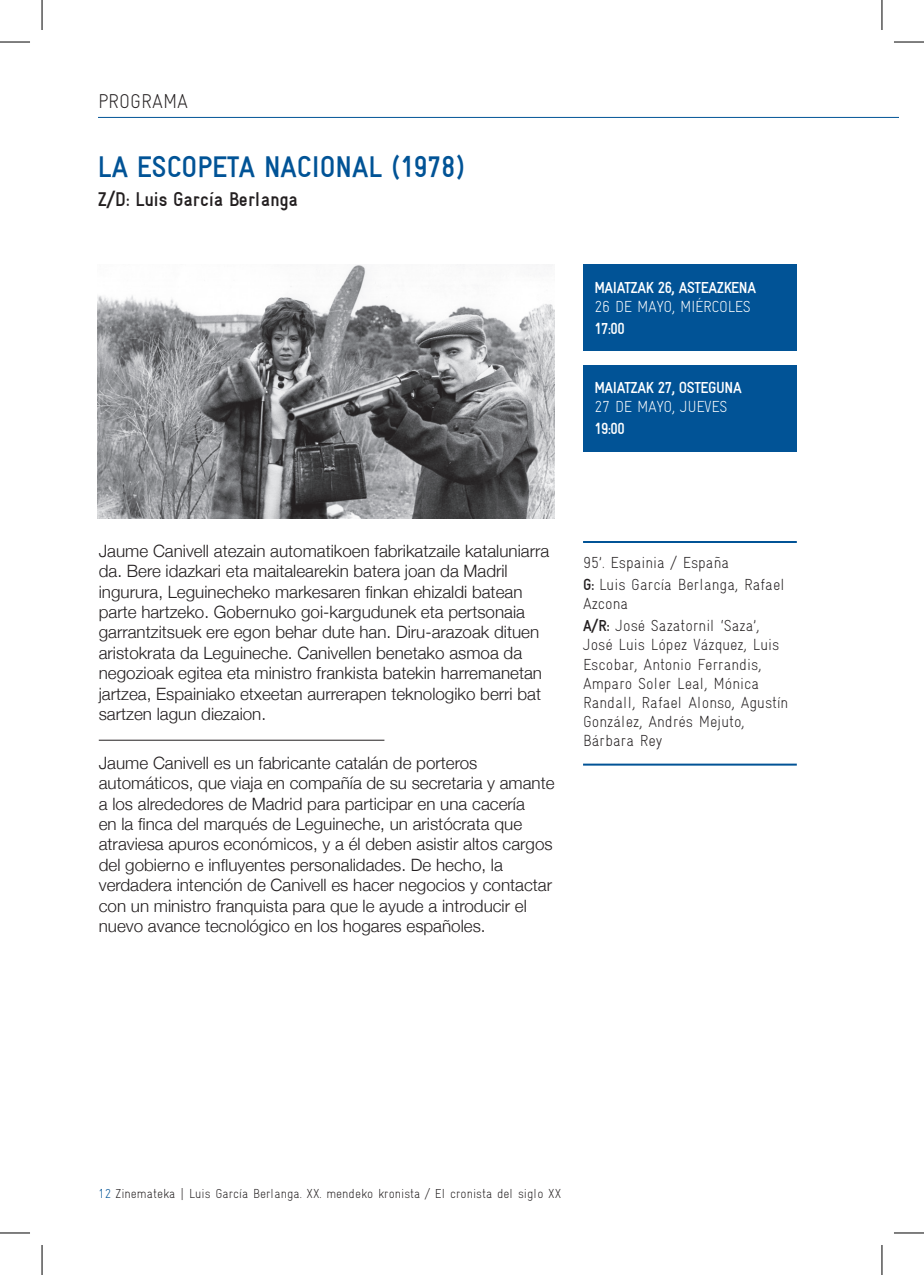
<style>
.page{position:relative;width:924px;height:1275px;background:#fff}
.page>*{position:absolute;margin:0;border:0;box-sizing:border-box;transform-origin:0 0}
.t1{font:700 condensed 30px "Alhondiga Bilbao";color:#015396}
.t2{font:700 condensed 20px "Alhondiga Bilbao";color:#231f20}
.t3{font:20px "Alhondiga Bilbao Light Condensed L";color:#231f20}
.t4{font:300 17px/20.4px "Helvetica Neue";color:#231f20}
.t5{font:16px/19.2px "Alhondiga Bilbao Light Condensed L";color:#231f20}
.t6{font:700 condensed 16px "Alhondiga Bilbao";letter-spacing:-.025em;color:#fff}
.t7{font:16px "Alhondiga Bilbao Light Condensed L";letter-spacing:-.025em;color:#fff}
.t8{font:13px "Alhondiga Bilbao Light Condensed L";color:#231f20}
.s1{font-family:"Alhondiga Bilbao";font-weight:700;font-stretch:condensed}
.s2{color:#015396}
</style>
<div class="page">
<hr style="left:98px;top:117px;width:800px;height:1px;background:#015396">
<hr style="left:99px;top:740px;width:285px;height:1px;background:#231f20">
<img style="left:98px;top:264px;width:456px;height:254px">
<hr style="left:582px;top:541px;width:214px;height:2px;background:#015396">
<hr style="left:582px;top:763px;width:214px;height:2px;background:#015396">
<div style="left:582px;top:264px;width:214px;height:87px;background:#015396"></div>
<div style="left:582px;top:365px;width:214px;height:86px;background:#015396"></div>
<hr style="left:0;top:42px;width:30px;height:1px;background:#000">
<hr style="left:893px;top:42px;width:30px;height:1px;background:#000">
<hr style="left:0;top:1232px;width:30px;height:1px;background:#000">
<hr style="left:893px;top:1232px;width:30px;height:1px;background:#000">
<hr style="left:42px;top:0;width:1px;height:30px;background:#000">
<hr style="left:42px;top:1245px;width:1px;height:30px;background:#000">
<hr style="left:881px;top:0;width:1px;height:30px;background:#000">
<hr style="left:881px;top:1245px;width:1px;height:30px;background:#000">
<p class="t3" style="left:98px;top:90px;width:92px">PROGRAMA</p>
<h1 class="t1" style="left:98px;top:150px;width:368px">LA ESCOPETA NACIONAL (1978)</h1>
<p class="t2" style="left:98px;top:188px;width:202px">Z/D: Luis García Berlanga</p>
<p class="t6" style="left:594px;top:278px;width:163px">MAIATZAK 26, ASTEAZKENA</p>
<p class="t7" style="left:594px;top:297px;width:158px">26 DE MAYO, MIÉRCOLES</p>
<p class="t6" style="left:594px;top:319px;width:32px">17:00</p>
<p class="t6" style="left:594px;top:379px;width:149px">MAIATZAK 27, OSTEGUNA</p>
<p class="t7" style="left:594px;top:398px;width:134px">27 DE MAYO, JUEVES</p>
<p class="t6" style="left:594px;top:420px;width:32px">19:00</p>
<p class="t4" style="left:99px;top:539px;width:451px">Jaume Canivell atezain automatikoen fabrikatzaile kataluniarra da. Bere idazkari eta maitalearekin batera joan da Madril ingurura, Leguinecheko markesaren finkan ehizaldi batean parte hartzeko. Gobernuko goi-kargudunek eta pertsonaia garrantzitsuek ere egon behar dute han. Diru-arazoak dituen aristokrata da Leguineche. Canivellen benetako asmoa da negozioak egitea eta ministro frankista batekin harremanetan jartzea, Espainiako etxeetan aurrerapen teknologiko berri bat sartzen lagun diezaion.</p>
<p class="t4" style="left:99px;top:751px;width:457px">Jaume Canivell es un fabricante catalán de porteros automáticos, que viaja en compañía de su secretaria y amante a los alrededores de Madrid para participar en una cacería<br>en la finca del marqués de Leguineche, un aristócrata que atraviesa apuros económicos, y a él deben asistir altos cargos del gobierno e influyentes personalidades. De hecho, la verdadera intención de Canivell es hacer negocios y contactar con un ministro franquista para que le ayude a introducir el nuevo avance tecnológico en los hogares españoles.</p>
<p class="t5" style="left:582px;top:551px;width:203px;line-height:22px">95’. Espainia / España<br><span class="s1">G:</span> Luis García Berlanga, Rafael</p>
<p class="t5" style="left:582px;top:592px;width:178px;line-height:22px">Azcona<br><span class="s1">A/R:</span> José Sazatornil ‘Saza’,</p>
<p class="t5" style="left:582px;top:635px;width:207px">José Luis López Vázquez, Luis<br>Escobar, Antonio Ferrandis,<br>Amparo Soler Leal, Mónica<br>Randall, Rafael Alonso, Agustín<br>González, Andrés Mejuto,<br>Bárbara Rey</p>
<p class="t8" style="left:98px;top:1186px;width:464px"><span class="s2">12</span> Zinemateka | Luis García Berlanga. XX. mendeko kronista / El cronista del siglo XX</p>
</div>
